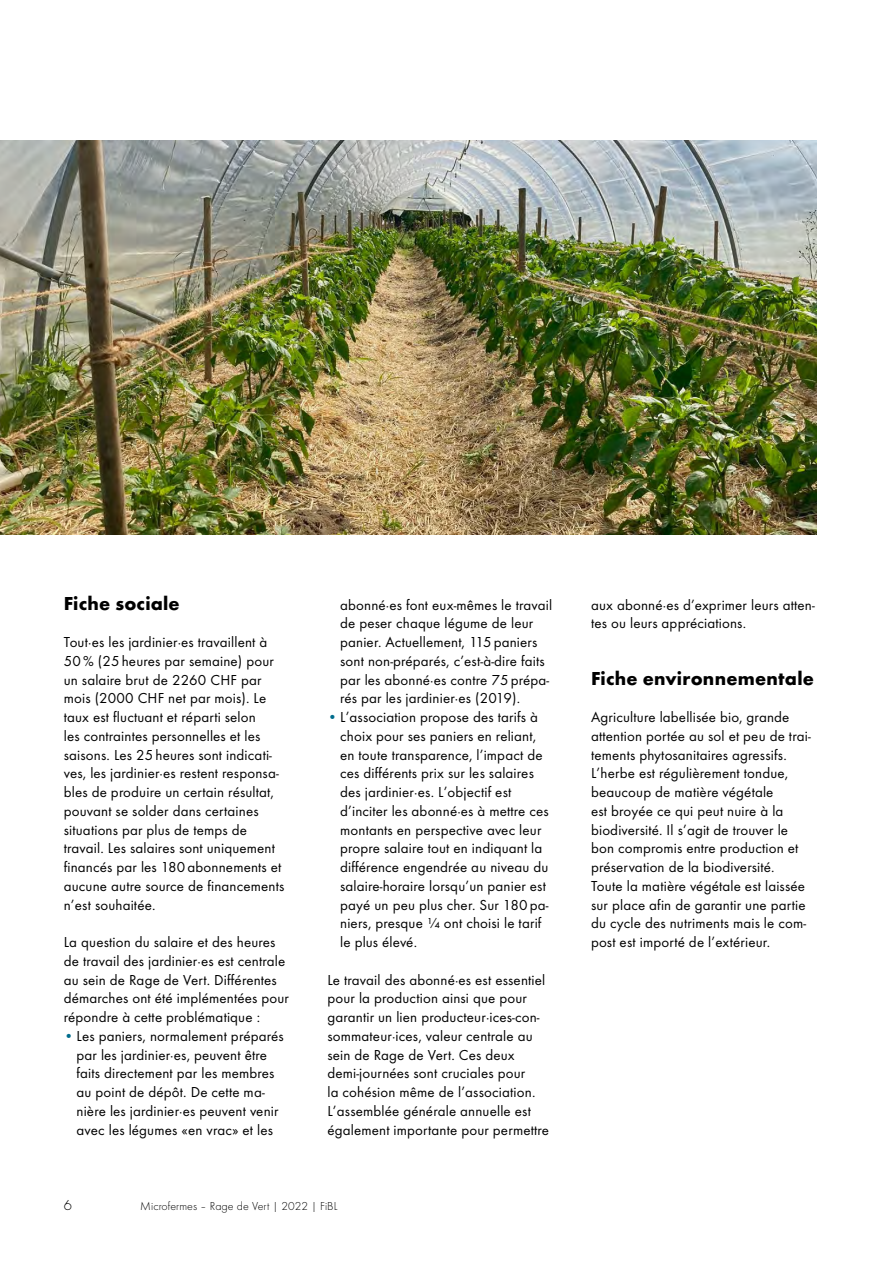
<style>
.page{position:relative;width:893px;height:1263px;background:#fff}
.page>*{position:absolute;margin:0;border:0;box-sizing:border-box;transform-origin:0 0}
.t1{font:700 19.5px "Function Pro";letter-spacing:.01em;color:#000}
.t2{font:15px/18.8px "Function Pro";letter-spacing:.01em;color:#000}
.t3{font:300 15px "Function Pro";color:#000}
.t4{font:300 12px "Function Pro";letter-spacing:.005em;color:#000}
.s1{font-weight:500;color:#006d8d}
</style>
<div class="page">
<img style="left:0;top:141px;width:816px;height:393px">
<h1 class="t1" style="left:64px;top:591px;width:118px">Fiche sociale</h1>
<p class="t2" style="left:64px;top:632px;width:222px">Tout·es les jardinier·es travaillent à 50 % (25 heures par semaine) pour un salaire brut de 2260 CHF par mois (2000 CHF net par mois). Le taux est fluctuant et réparti selon<br>les contraintes personnelles et les saisons. Les 25 heures sont indicati&shy;ves, les jardinier·es restent responsa&shy;bles de produire un certain résultat, pouvant se solder dans certaines situations par plus de temps de travail. Les salaires sont uniquement financés par les 180 abonnements et aucune autre source de financements n’est souhaitée.</p>
<p class="t2" style="left:64px;top:932px;width:227px">La question du salaire et des heures de travail des jardinier·es est centrale au sein de Rage de Vert. Différentes démarches ont été implémentées pour répondre à cette problématique :</p>
<p class="t2" style="left:64px;top:1026px;width:221px;text-align:center"><span class="s1">•</span> Les paniers, normalement préparés par les jardinier·es, peuvent être<br>faits directement par les membres<br>au point de dépôt. De cette ma&shy;nière les jardinier·es peuvent venir avec les légumes «en vrac» et les</p>
<p class="t2" style="left:340px;top:595px;width:214px">abonné·es font eux-mêmes le travail de peser chaque légume de leur panier. Actuellement, 115 paniers sont non-préparés, c’est-à-dire faits par les abonné·es contre 75 prépa&shy;rés par les jardinier·es (2019).</p>
<p class="t2" style="left:340px;top:707px;width:210px;text-indent:-13px"><span class="s1">•</span> L’association propose des tarifs à choix pour ses paniers en reliant, en toute transparence, l’impact de ces différents prix sur les salaires des jardinier·es. L’objectif est d’inciter les abonné·es à mettre ces montants en perspective avec leur propre salaire tout en indiquant la différence engendrée au niveau du salaire-horaire lorsqu’un panier est payé un peu plus cher. Sur 180 pa&shy;niers, presque ¼ ont choisi le tarif le plus élevé.</p>
<p class="t2" style="left:327px;top:970px;width:223px">Le travail des abonné·es est essentiel pour la production ainsi que pour garantir un lien producteur·ices-con&shy;sommateur·ices, valeur centrale au sein de Rage de Vert. Ces deux demi-journées sont cruciales pour<br>la cohésion même de l’association.<br>L’assemblée générale annuelle est également importante pour permettre</p>
<p class="t3" style="left:64px;top:1196px;width:10px">6</p>
<p class="t4" style="left:140px;top:1198px;width:199px">Microfermes – Rage de Vert | 2022 | FiBL</p>
<p class="t2" style="left:591px;top:595px;width:225px">aux abonné·es d’exprimer leurs atten&shy;tes ou leurs appréciations.</p>
<h1 class="t1" style="left:591px;top:666px;width:224px">Fiche environnementale</h1>
<p class="t2" style="left:591px;top:707px;width:221px">Agriculture labellisée bio, grande attention portée au sol et peu de trai&shy;tements phytosanitaires agressifs.<br>L’herbe est régulièrement tondue, beaucoup de matière végétale<br>est broyée ce qui peut nuire à la biodiversité. Il s’agit de trouver le bon compromis entre production et préservation de la biodiversité.<br>Toute la matière végétale est laissée sur place afin de garantir une partie du cycle des nutriments mais le com&shy;post est importé de l’extérieur.</p>
</div>
